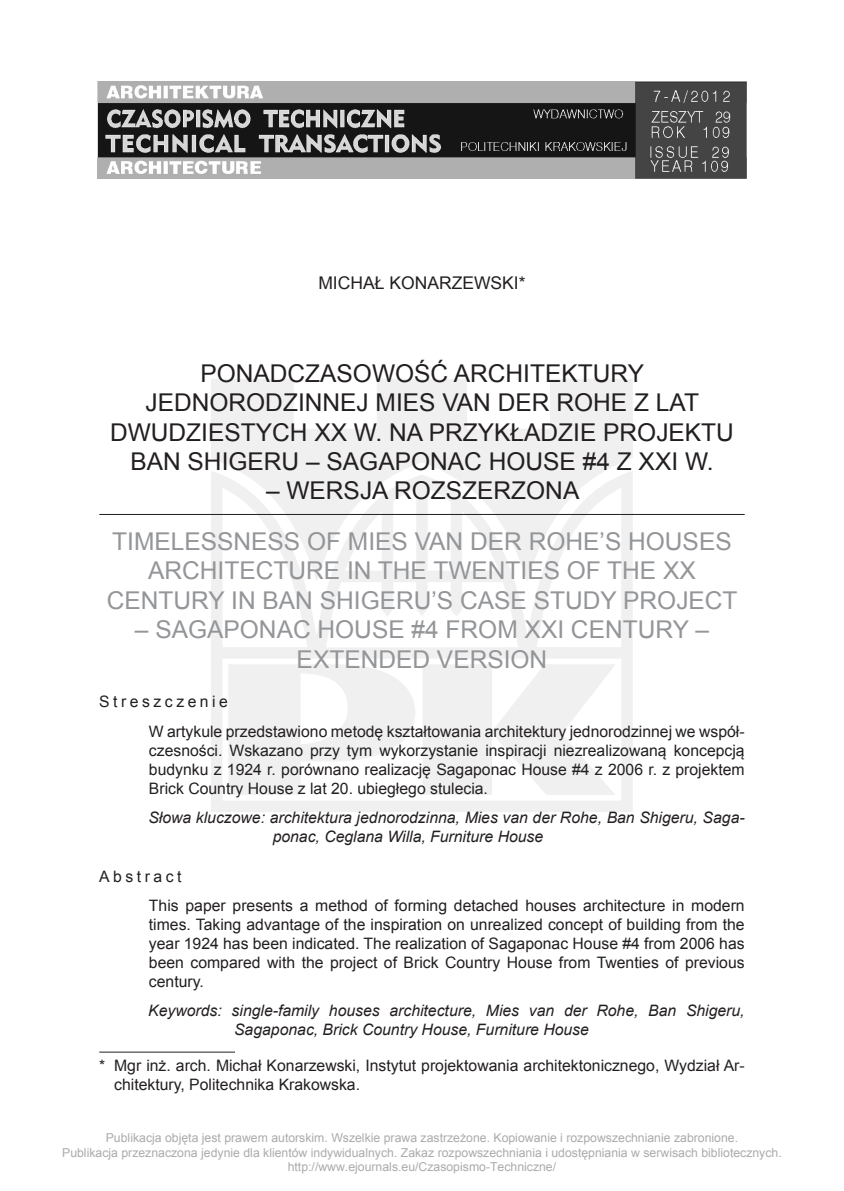
<style>
.page{position:relative;width:844px;height:1191px;background:#fff}
.page>*{position:absolute;margin:0;border:0;box-sizing:border-box;transform-origin:0 0}
.tytul_artukulu_angie{font:24.5px/29.4px "Arial";color:#939598;text-align:center}
.tytul_artykulu{font:24.5px/29.4px "Arial";color:#231f20;text-align:center}
.autor{font:17.5px "Arial";color:#231f20}
.streszczenie_tekst{font:15.75px/18.9px "Arial";color:#231f20;text-align:justify}
.slowa_kluczowe{font:italic 15.75px/18.9px "Arial";color:#231f20}
.przypis_cz{font:15.75px/18.9px "Arial";color:#231f20}
.streszczenie{font:15.75px "Arial";letter-spacing:.22em;color:#231f20}
.t1{font:12.25px/14.7px "Arial";color:#ababab;text-align:center}
</style>
<div class="page">
<svg style="left:211px;top:379px;width:421px;height:433px;fill:#eff0ef"></svg>
<hr style="left:99px;top:514px;width:645px;height:1px;background:#231f20">
<hr style="left:99px;top:1051px;width:136px;height:1px;background:#231f20">
<img style="left:98px;top:82px;width:647px;height:97px">
<p class="autor" style="left:318px;top:272px;width:209px">MICHAŁ KONARZEWSKI*</p>
<p class="tytul_artykulu" style="left:110px;top:359px;width:625px">PONADCZASOWOŚĆ ARCHITEKTURY JEDNORODZINNEJ MIES VAN DER ROHE Z LAT DWUDZIESTYCH XX W. NA PRZYKŁADZIE PROJEKTU BAN SHIGERU – SAGAPONAC HOUSE #4 Z XXI W.</p>
<p class="tytul_artykulu" style="left:266px;top:476px;width:315px">– WERSJA ROZSZERZONA</p>
<p class="tytul_artukulu_angie" style="left:107px;top:527px;width:632px">TIMELESSNESS OF MIES VAN DER ROHE’S HOUSES<br>ARCHITECTURE IN THE TWENTIES OF THE XX<br>CENTURY IN BAN SHIGERU’S CASE STUDY PROJECT</p>
<p class="tytul_artukulu_angie" style="left:135px;top:615px;width:575px">– SAGAPONAC HOUSE #4 FROM XXI CENTURY –<br>EXTENDED VERSION</p>
<p class="streszczenie" style="left:99px;top:691px;width:130px">Streszczenie</p>
<p class="streszczenie_tekst" style="left:149px;top:722px;width:597px">W artykule przedstawiono metodę kształtowania architektury jednorodzinnej we współ&shy;czesności. Wskazano przy tym wykorzystanie inspiracji niezrealizowaną koncepcją budynku z 1924 r. porównano realizację Sagaponac House #4 z 2006 r. z projektem Brick Country House z lat 20. ubiegłego stulecia.</p>
<p class="slowa_kluczowe" style="left:272px;top:808px;width:473px;text-indent:-124px">Słowa kluczowe: architektura jednorodzinna, Mies van der Rohe, Ban Shigeru, Saga&shy;ponac, Ceglana Willa, Furniture House</p>
<p class="streszczenie" style="left:99px;top:866px;width:84px">Abstract</p>
<p class="streszczenie_tekst" style="left:149px;top:896px;width:597px">This paper presents a method of forming detached houses architecture in modern times. Taking advantage of the inspiration on unrealized concept of building from the year 1924 has been indicated. The realization of Sagaponac House #4 from 2006 has been compared with the project of Brick Country House from Twenties of previous century.</p>
<p class="slowa_kluczowe" style="left:234px;top:1001px;width:512px;text-indent:-86px">Keywords: single-family houses architecture, Mies van der Rohe, Ban Shigeru,<br>Sagaponac, Brick Country House, Furniture House</p>
<p class="przypis_cz" style="left:114px;top:1056px;width:631px;text-indent:-15px">* Mgr inż. arch. Michał Konarzewski, Instytut projektowania architektonicznego, Wydział Ar&shy;chitektury, Politechnika Krakowska.</p>
<p class="t1" style="left:62px;top:1130px;width:721px">Publikacja objęta jest prawem autorskim. Wszelkie prawa zastrzeżone. Kopiowanie i rozpowszechnianie zabronione.<br>Publikacja przeznaczona jedynie dla klientów indywidualnych. Zakaz rozpowszechniania i udostępniania w serwisach bibliotecznych. http://www.ejournals.eu/Czasopismo-Techniczne/</p>
</div>
